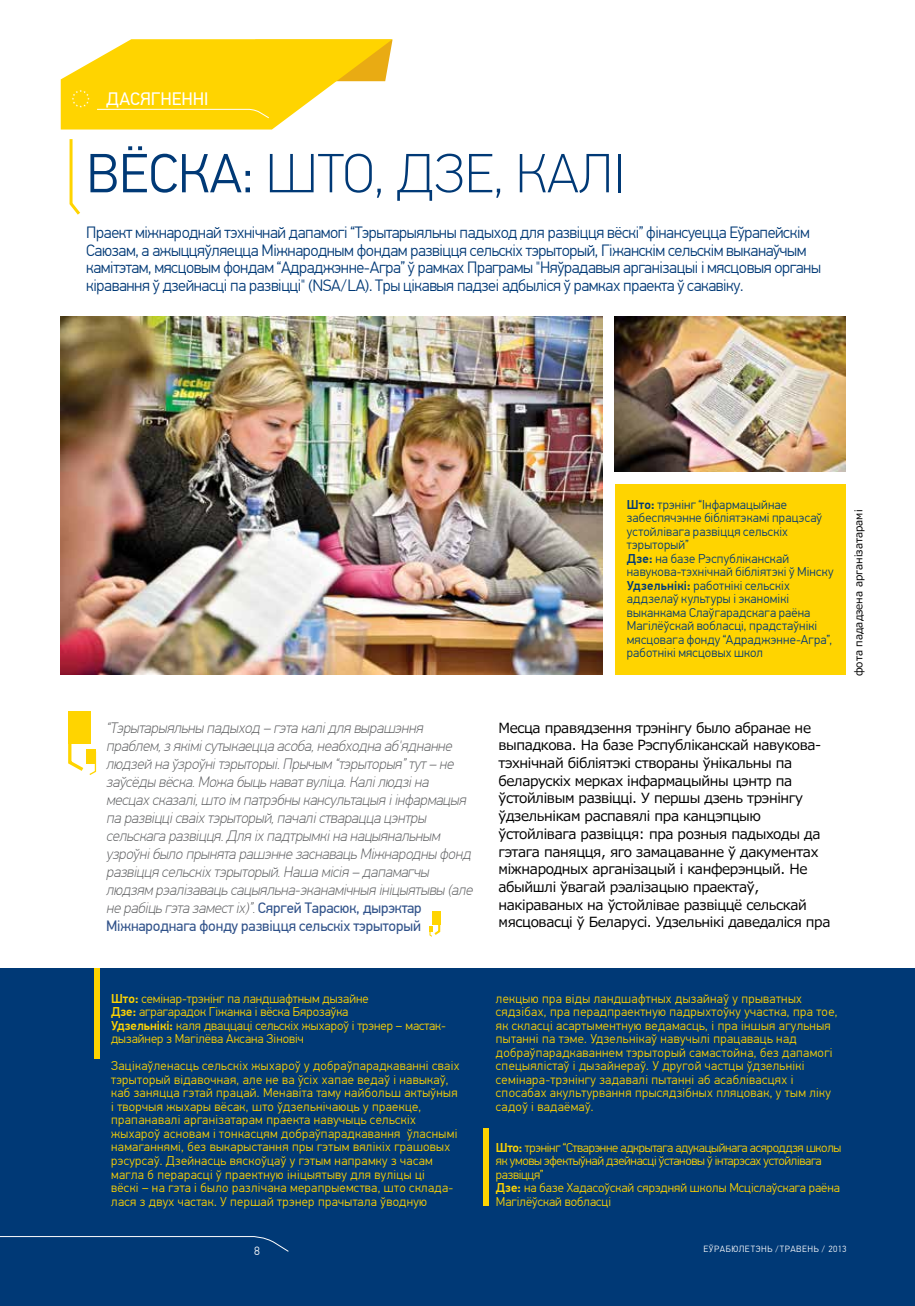
<style>
.page{position:relative;width:915px;height:1306px;background:#fff}
.page>*{position:absolute;margin:0;border:0;box-sizing:border-box;transform-origin:0 0}
.t1{font:100 55.05px "PF Din Text Pro";color:#003976}
.t2{font:18px "PF Din Text Pro";letter-spacing:-.01em;color:#fff}
.t3{font:300 16.35px/17.7px "PF Din Text Pro";letter-spacing:-.025em;color:#003976}
.t4{font:italic 100 15px/18px "PF Din Text Pro";color:#58595b}
.t5{font:13.95px/17.7px "Meiryo UI";letter-spacing:-.025em;color:#000}
.t6{font:300 12.75px/13.5px "PF Din Text Pro";letter-spacing:.025em;color:#ffd400}
.t7{font:300 12.75px/13.5px "PF Din Text Pro";letter-spacing:.01em;color:#003976}
.t8{font:300 12.75px/13.5px "PF Din Text Pro";letter-spacing:-.025em;color:#ffd400}
.t9{font:300 12.75px/13.5px "PF Din Text Pro";color:#ffd400}
.t10{font:300 12px "PF Din Text Pro";color:#fff}
.t11{font:10.5px "Meiryo UI";color:#000}
.t12{font:300 9px "PF Din Text Pro";letter-spacing:.065em;color:#fff}
.s1{font-weight:300}
.s2{font-weight:400;font-style:normal;color:#2f5189}
.s3{font-weight:500}
</style>
<div class="page">
<div style="left:0;top:968px;width:914px;height:337px;background:#003976"></div>
<svg style="left:60px;top:39px;width:332px;height:90px"></svg>
<svg style="left:0;top:1236px;width:289px;height:16px"></svg>
<img style="left:61px;top:316px;width:541px;height:358px">
<svg style="left:69px;top:139px;width:11px;height:76px"></svg>
<img style="left:614px;top:316px;width:230px;height:155px">
<div style="left:614px;top:484px;width:230px;height:190px;background:#ffd400"></div>
<div style="left:68px;top:711px;width:22px;height:33px;background:#ffd400"></div>
<svg style="left:68px;top:714px;width:29px;height:61px"></svg>
<div style="left:86px;top:749px;width:10px;height:14px;background:#ffd400"></div>
<svg style="left:429px;top:911px;width:12px;height:26px"></svg>
<div style="left:94px;top:968px;width:6px;height:90px;background:#ffd400"></div>
<div style="left:483px;top:1128px;width:5px;height:77px;background:#ffd400"></div>
<h2 class="t2" style="left:106px;top:88px;width:104px">дасягненнi</h2>
<h1 class="t1" style="left:86px;top:142px;width:540px"><span class="s1">Вёска:</span> што, дзе, калі</h1>
<p class="t3" style="left:86px;top:224px;width:736px">Праект міжнароднай тэхнічнай дапамогі “Тэрытарыяльны падыход для развіцця вёскі” фінансуецца Еўрапейскім Саюзам, а ажыццяўляецца Міжнародным фондам развіцця сельскіх тэрыторый, Гіжанскім сельскім выканаўчым камітэтам, мясцовым фондам “Адраджэнне-Агра” ў рамках Праграмы "Няўрадавыя арганізацыі і мясцовыя органы кіравання ў дзейнасці па развіцці" (NSA/LA). Тры цікавыя падзеі адбыліся ў рамках праекта ў сакавіку.</p>
<p class="t4" style="left:106px;top:719px;width:371px">“Тэрытарыяльны падыход – гэта калідля вырашэння праблем,з якімісутыкаецца асоба,неабходна аб'яднанне людзей на ўзроўнітэрыторыі.Прычым “тэрыторыя”тут– не заўсёды вёска.Можа быць наватвуліца.Калілюдзіна месцах сказалі,што ім патрэбны кансультацыя іінфармацыя па развіццісваіх тэрыторый,пачалістварацца цэнтры сельскага развіцця.Для іх падтрымкіна нацыянальным узроўнібыло прынята рашэнне заснаваць Міжнародны фонд развіцця сельскіх тэрыторый.Наша місія – дапамагчы людзям рэалізаваць сацыяльна-эканамічныя ініцыятывы (але не рабіць гэта заместіх)”.<span class="s2">Сяргей Тарасюк, дырэктар Міжнароднага фонду развіцця сельскіх тэрыторый</span></p>
<p class="t7" style="left:626px;top:498px;width:208px"><span class="s3">Што:</span> трэнінг “Інфармацыйнае забеспячэнне бібліятэкамі працэсаў устойлівага развіцця сельскіх тэрыторый”<br><span class="s3">Дзе:</span> на базе Рэспубліканскай навукова-тэхнічнай бібліятэкі ў Мінску<br><span class="s3">Удзельнікі:</span> работнікі сельскіх аддзелаў культуры і эканомікі выканкама Слаўгарадскага раёна<br>Магілёўскай вобласці, прадстаўнікі мясцовага фонду “Адраджэнне-Агра”, работнікі мясцовых школ</p>
<p class="t5" style="left:498px;top:719px;width:333px">Месца правядзення трэнінгу было абранае не выпадкова. На базе Рэспубліканскай навукова&shy;тэхнічнай бібліятэкі створаны ўнікальны па беларускіх мерках інфармацый ны цэнтр па ўстойлівым развіцці. У першы дзень трэнінгу ўдзельнікам распавялі пра канцэпцыю ўстойлівага развіцця: пра розныя падыходы да гэтага паняцця, яго замацаванне ў дакументах міжнародных арганізацый і канферэнцый . Не абый шлі ўвагай рэалізацыю праектаў, накіраваных на ўстойлівае развіццё сельскай мясцовасці ў Беларусі. Удзельнікі даведаліся пра</p>
<p class="t11" style="left:850px;top:676px;width:168px;rotate:-90deg">фота пададзена арганізатарамі</p>
<p class="t9" style="left:111px;top:991px;width:336px"><span class="s3">Што:</span> семінар-трэнінг па ландшафтным дызайне<br><span class="s3">Дзе:</span> аграгарадок Гіжанка і вёска Бярозаўка<br><span class="s3">Удзельнікі:</span> каля дваццаці сельскіх жыхароў і трэнер – мастак&shy;дызайнер з Магілёва Аксана Зіновіч</p>
<p class="t6" style="left:111px;top:1059px;width:350px">Зацікаўленасць сельскіх жыхароў у добраўпарадкаванні сваіх тэрыторый відавочная, але не ва ўсіх хапае ведаў і навыкаў, каб заняцца гэтай працай. Менавіта таму найбольш актыўныя і творчыя жыхары вёсак, што ўдзельнічаюць у праекце, прапанавалі арганізатарам праекта навучыць сельскіх жыхароў асновам і тонкасцям добраўпарадкавання ўласнымі намаганнямі, без выкарыстання пры гэтым вялікіх грашовых рэсурсаў. Дзейнасць вяскоўцаў у гэтым напрамку з часам магла б перарасці ў праектную ініцыятыву для вуліцы ці<br>вёскі – на гэта і было разлічана мерапрыемства, што склада&shy;лася з двух частак. У першай трэнер прачытала ўводную</p>
<p class="t6" style="left:495px;top:992px;width:343px">лекцыю пра віды ландшафтных дызайнаў у прыватных сядзібах, пра перадпраектную падрыхтоўку участка, пра тое, як скласці асартыментную ведамасць, і пра іншыя агульныя пытанні па тэме. Удзельнікаў навучылі працаваць над добраўпарадкаваннем тэрыторый самастойна, без дапамогі спецыялістаў і дызайнераў. У другой частцы ўдзельнікі семінара-трэнінгу задавалі пытанні аб асаблівасцях і спосабах акультурвання прысядзібных пляцовак, у тым ліку садоў і вадаёмаў.</p>
<p class="t8" style="left:495px;top:1140px;width:347px"><span class="s3">Што:</span> трэнінг “Стварэнне адкрытага адукацыйнага асяроддзя школы як умовы эфектыўнай дзейнасці ўстановы ў інтарэсах устойлівага развіцця”<br><span class="s3">Дзе:</span> на базе Хадасоўскай сярэдняй школы Мсціслаўскага раёна Магілёўскай вобласці</p>
<p class="t10" style="left:254px;top:1244px;width:7px">8</p>
<p class="t12" style="left:703px;top:1243px;width:145px">Eўрабюлетэнь /травень / 2013</p>
</div>
